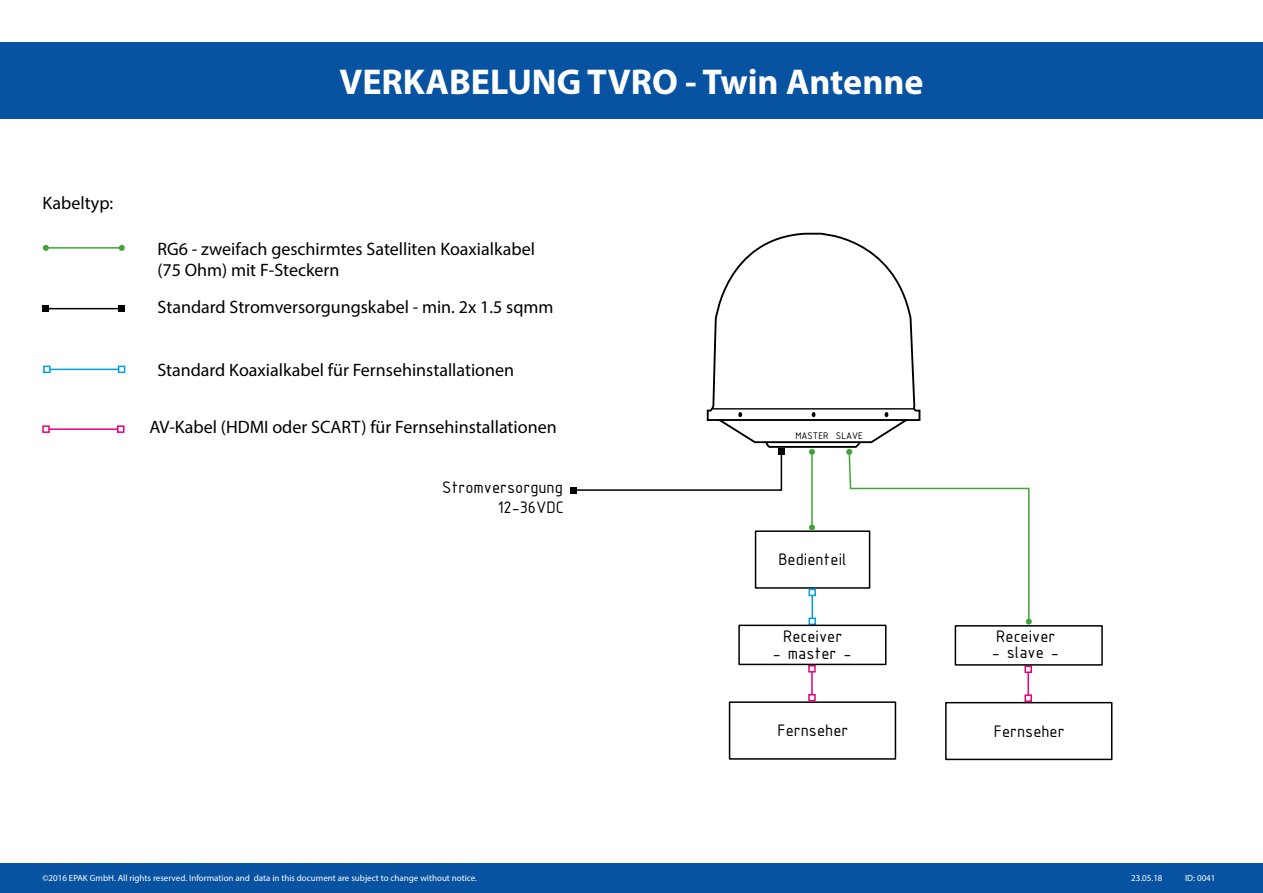
<style>
.page{position:relative;width:1263px;height:893px;background:#fff}
.page>*{position:absolute;margin:0;border:0;box-sizing:border-box;transform-origin:0 0}
.t1{font:700 36px "Myriad Pro";color:#fff}
.t2{font:18px/21.6px "Myriad Pro";color:#000}
.t3{font:18px "ISOCPEUR";color:#000}
.t4{font:10.35px "ISOCPEUR";color:#000}
.t5{font:9px "Myriad Pro";color:#fff}
</style>
<div class="page">
<div style="left:729px;top:701px;width:167px;height:59px;border:2px solid #000"></div>
<div style="left:0;top:43px;width:1263px;height:76px;background:#0853a1"></div>
<div style="left:0;top:863px;width:1263px;height:30px;background:#0853a1"></div>
<hr style="left:46px;top:247px;width:76px;height:2px;background:#3fa535">
<svg style="left:43px;top:245px;width:6px;height:6px"></svg>
<svg style="left:119px;top:245px;width:6px;height:6px"></svg>
<hr style="left:45px;top:308px;width:76px;height:1px;background:#000">
<svg style="left:42px;top:306px;width:6px;height:6px"></svg>
<svg style="left:118px;top:306px;width:6px;height:6px"></svg>
<hr style="left:811px;top:672px;width:2px;height:23px;background:#e6007d">
<div style="left:808px;top:665px;width:8px;height:7px;border:2px solid #e6007d"></div>
<div style="left:808px;top:694px;width:8px;height:7px;border:2px solid #e6007d"></div>
<hr style="left:50px;top:369px;width:69px;height:1px;background:#009fe3">
<div style="left:43px;top:366px;width:8px;height:7px;border:2px solid #009fe3"></div>
<div style="left:118px;top:366px;width:7px;height:7px;border:2px solid #009fe3"></div>
<div style="left:738px;top:625px;width:148px;height:40px;border:2px solid #000"></div>
<div style="left:945px;top:702px;width:167px;height:58px;border:2px solid #000"></div>
<hr style="left:1027px;top:672px;width:2px;height:23px;background:#e6007d">
<div style="left:1024px;top:665px;width:8px;height:8px;border:2px solid #e6007d"></div>
<div style="left:1024px;top:694px;width:8px;height:8px;border:2px solid #e6007d"></div>
<div style="left:955px;top:625px;width:148px;height:41px;border:2px solid #000"></div>
<svg style="left:571px;top:232px;width:461px;height:393px"></svg>
<hr style="left:49px;top:428px;width:69px;height:2px;background:#e6007d">
<div style="left:42px;top:425px;width:8px;height:8px;border:2px solid #e6007d"></div>
<div style="left:117px;top:425px;width:7px;height:8px;border:2px solid #e6007d"></div>
<h1 class="t1" style="left:339px;top:59px;width:586px">VERKABELUNG TVRO - Twin Antenne</h1>
<p class="t2" style="left:43px;top:192px;width:72px">Kabeltyp:</p>
<p class="t2" style="left:157px;top:237px;width:379px">RG6 - zweifach geschirmtes Satelliten Koaxialkabel (75 Ohm) mit F-Steckern</p>
<p class="t2" style="left:158px;top:296px;width:397px">Standard Stromversorgungskabel - min. 2x 1.5 sqmm</p>
<p class="t2" style="left:157px;top:359px;width:358px">Standard Koaxialkabel für Fernsehinstallationen</p>
<p class="t2" style="left:150px;top:416px;width:409px">AV-Kabel (HDMI oder SCART) für Fernsehinstallationen</p>
<p class="t3" style="left:442px;top:476px;width:122px">Stromversorgung</p>
<p class="t3" style="left:498px;top:496px;width:68px">12-36VDC</p>
<p class="t4" style="left:795px;top:429px;width:69px">MASTER SLAVE</p>
<p class="t3" style="left:778px;top:548px;width:70px">Bedienteil</p>
<p class="t3" style="left:783px;top:625px;width:61px">Receiver</p>
<p class="t3" style="left:773px;top:641px;width:80px">- master -</p>
<p class="t3" style="left:778px;top:719px;width:72px">Fernseher</p>
<p class="t5" style="left:43px;top:872px;width:436px">©2016 EPAK GmbH. All rights reserved. Information and data in this document are subject to change without notice.</p>
<p class="t3" style="left:996px;top:624px;width:61px">Receiver</p>
<p class="t3" style="left:992px;top:641px;width:69px">- slave -</p>
<p class="t3" style="left:994px;top:719px;width:72px">Fernseher</p>
<p class="t5" style="left:1131px;top:872px;width:33px">23.05.18</p>
<p class="t5" style="left:1185px;top:872px;width:32px">ID: 0041</p>
</div>
